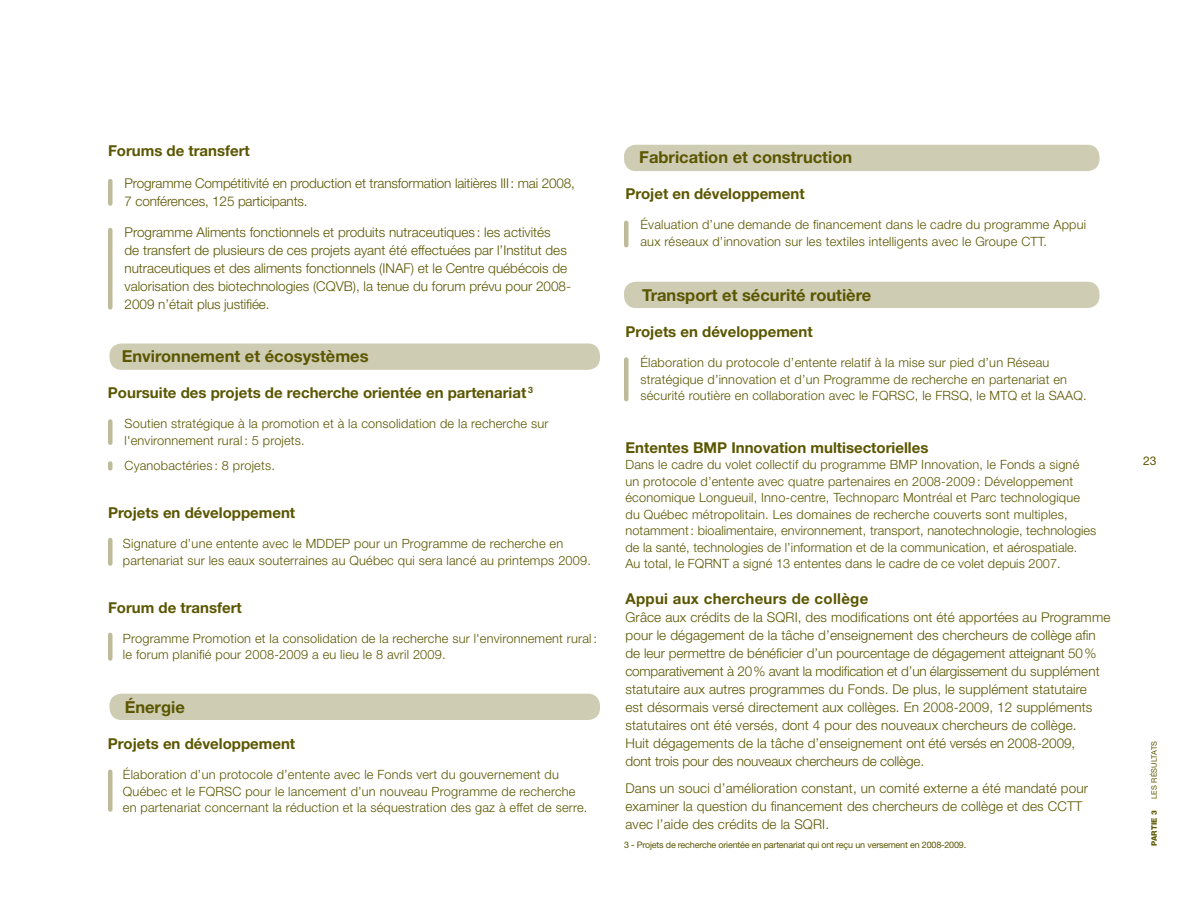
<style>
.page{position:relative;width:1188px;height:918px;background:#fff}
.page>*{position:absolute;margin:0;border:0;box-sizing:border-box;transform-origin:0 0}
.t1{font:700 16.5px "Helvetica Neue";color:#5b5600}
.t2{font:700 15px "Helvetica Neue";color:#5b5600}
.t3{font:700 15px "Helvetica Neue";letter-spacing:.02em;color:#5b5600}
.t4{font:300 13.5px/18px "Helvetica Neue";color:#5b5600}
.t5{font:300 12.75px/16.5px "Helvetica Neue";letter-spacing:.015em;color:#5b5600}
.t6{font:12px "Helvetica Neue";color:#5b5600}
.t7{font:9px "Helvetica Neue";letter-spacing:-.02em;color:#5b5600}
.t8{font:7.5px "Helvetica Neue";letter-spacing:.02em;color:#5b5600}
.t9{font:800 7.5px "Helvetica Neue";color:#5b5600}
</style>
<div class="page">
<div style="left:110px;top:344px;width:490px;height:26px;background:#ceccb3;border-radius:12px"></div>
<div style="left:110px;top:694px;width:490px;height:26px;background:#ceccb3;border-radius:12px"></div>
<hr style="left:108px;top:181px;width:4px;height:23px;background:#bdbb99">
<hr style="left:108px;top:230px;width:4px;height:77px;background:#bdbb99">
<hr style="left:624px;top:223px;width:4px;height:22px;background:#bdbb99">
<hr style="left:624px;top:360px;width:4px;height:39px;background:#bdbb99">
<hr style="left:108px;top:772px;width:4px;height:38px;background:#bdbb99">
<hr style="left:108px;top:540px;width:4px;height:24px;background:#bdbb99">
<hr style="left:108px;top:635px;width:4px;height:24px;background:#bdbb99">
<div style="left:624px;top:145px;width:476px;height:26px;background:#ceccb3;border-radius:12px"></div>
<div style="left:624px;top:282px;width:476px;height:26px;background:#ceccb3;border-radius:12px"></div>
<hr style="left:108px;top:421px;width:4px;height:22px;background:#bdbb99">
<svg style="left:108px;top:464px;width:4px;height:4px"></svg>
<p class="t2" style="left:108px;top:142px;width:143px">Forums de transfert</p>
<p class="t4" style="left:124px;top:174px;width:452px">Programme Compétitivité en production et transformation laitières III: mai 2008,<br>7 conférences, 125 participants.</p>
<p class="t4" style="left:124px;top:223px;width:448px">Programme Aliments fonctionnels et produits nutraceutiques : les activités<br>de transfert de plusieurs de ces projets ayant été effectuées par l’Institut des nutraceutiques et des aliments fonctionnels (INAF) et le Centre québécois de valorisation des biotechnologies (CQVB), la tenue du forum prévu pour 2008- 2009 n’était plus justifiée.</p>
<p class="t1" style="left:122px;top:346px;width:248px">Environnement et écosystèmes</p>
<p class="t2" style="left:108px;top:383px;width:427px">Poursuite des projets de recherche orientée en partenariat <sup>3</sup></p>
<p class="t5" style="left:124px;top:415px;width:425px">Soutien stratégique à la promotion et à la consolidation de la recherche sur l'environnement rural : 5 projets.</p>
<p class="t5" style="left:124px;top:457px;width:152px">Cyanobactéries : 8 projets.</p>
<p class="t2" style="left:108px;top:503px;width:189px">Projets en développement</p>
<p class="t5" style="left:123px;top:535px;width:470px">Signature d’une entente avec le MDDEP pour un Programme de recherche en partenariat sur les eaux souterraines au Québec qui sera lancé au printemps 2009.</p>
<p class="t2" style="left:108px;top:598px;width:135px">Forum de transfert</p>
<p class="t5" style="left:123px;top:630px;width:476px">Programme Promotion et la consolidation de la recherche sur l'environnement rural : le forum planifié pour 2008-2009 a eu lieu le 8 avril 2009.</p>
<p class="t1" style="left:125px;top:697px;width:62px">Énergie</p>
<p class="t2" style="left:108px;top:734px;width:189px">Projets en développement</p>
<p class="t5" style="left:123px;top:766px;width:466px">Élaboration d’un protocole d’entente avec le Fonds vert du gouvernement du<br>Québec et le FQRSC pour le lancement d’un nouveau Programme de recherche en partenariat concernant la réduction et la séquestration des gaz à effet de serre.</p>
<p class="t1" style="left:639px;top:147px;width:214px">Fabrication et construction</p>
<p class="t2" style="left:625px;top:185px;width:181px">Projet en développement</p>
<p class="t5" style="left:640px;top:216px;width:447px">Évaluation d’une demande de financement dans le cadre du programme Appui aux réseaux d’innovation sur les textiles intelligents avec le Groupe CTT.</p>
<p class="t1" style="left:642px;top:285px;width:231px">Transport et sécurité routière</p>
<p class="t2" style="left:626px;top:323px;width:189px">Projets en développement</p>
<p class="t5" style="left:640px;top:354px;width:448px">Élaboration du protocole d’entente relatif à la mise sur pied d’un Réseau stratégique d’innovation et d’un Programme de recherche en partenariat en sécurité routière en collaboration avec le FQRSC, le FRSQ, le MTQ et la SAAQ.</p>
<p class="t2" style="left:626px;top:438px;width:304px">Ententes BMP Innovation multisectorielles</p>
<p class="t5" style="left:626px;top:456px;width:472px">Dans le cadre du volet collectif du programme BMP Innovation, le Fonds a signé<br>un protocole d’entente avec quatre partenaires en 2008-2009 : Développement économique Longueuil, Inno-centre, Technoparc Montréal et Parc technologique du Québec métropolitain. Les domaines de recherche couverts sont multiples, notamment: bioalimentaire, environnement, transport, nanotechnologie, technologies de la santé, technologies de l’information et de la communication, et aérospatiale.<br>Au total, le FQRNT a signé 13 ententes dans le cadre de ce volet depuis 2007.</p>
<p class="t3" style="left:626px;top:590px;width:244px">Appui aux chercheurs de collège</p>
<p class="t4" style="left:626px;top:608px;width:486px">Grâce aux crédits de la SQRI, des modifications ont été apportées au Programme pour le dégagement de la tâche d’enseignement des chercheurs de collège afin de leur permettre de bénéficier d’un pourcentage de dégagement atteignant 50% comparativement à 20% avant la modification et d’un élargissement du supplément statutaire aux autres programmes du Fonds. De plus, le supplément statutaire<br>est désormais versé directement aux collèges. En 2008-2009, 12 suppléments statutaires ont été versés, dont 4 pour des nouveaux chercheurs de collège.<br>Huit dégagements de la tâche d’enseignement ont été versés en 2008-2009,<br>dont trois pour des nouveaux chercheurs de collège.</p>
<p class="t4" style="left:626px;top:779px;width:464px">Dans un souci d’amélioration constant, un comité externe a été mandaté pour examiner la question du financement des chercheurs de collège et des CCTT avec l’aide des crédits de la SQRI.</p>
<p class="t7" style="left:624px;top:839px;width:344px">3 - Projets de recherche orientée en partenariat qui ont reçu un versement en 2008-2009.</p>
<p class="t6" style="left:1143px;top:454px;width:15px">23</p>
<p class="t8" style="left:1150px;top:799px;width:59px;rotate:-90deg">Les résultats</p>
<p class="t9" style="left:1150px;top:846px;width:37px;rotate:-90deg">partie 3</p>
</div>
